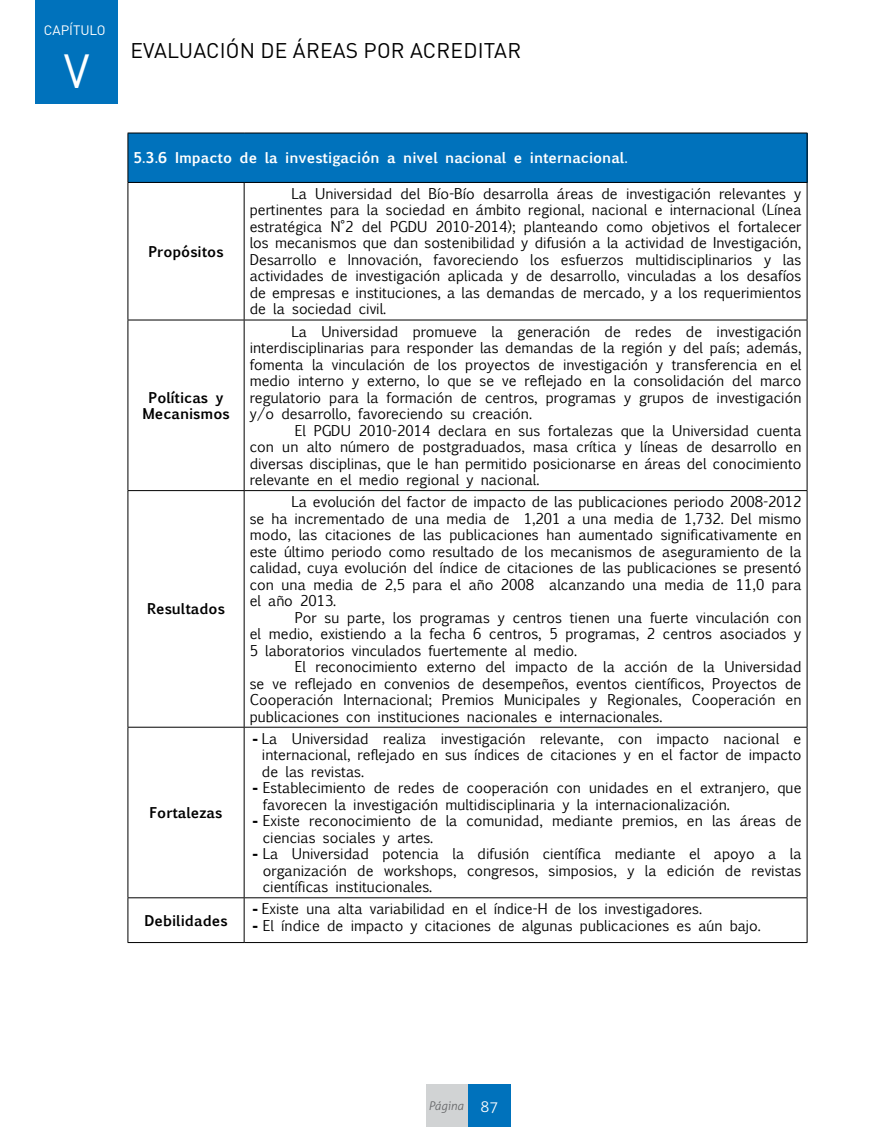
<style>
.page{position:relative;width:893px;height:1127px;background:#fff}
.page>*{position:absolute;margin:0;border:0;box-sizing:border-box;transform-origin:0 0}
.t1{font:47.25px "DIN Pro";color:#fff}
.t2{font:21px "DIN Pro";letter-spacing:.01em;color:#000}
.t3{font:14.25px/16.5px "Euphemia UCAS";color:#000;text-align:justify}
.t4{font:700 14.25px/16.5px "Euphemia UCAS";color:#000;text-align:center}
.t5{font:700 14.25px "Euphemia UCAS";color:#fff}
.t6{font:13.5px "DIN Pro";color:#fff}
.t7{font:italic 300 11.85px "Aller";color:#636466}
.s1{font-family:"Arial";font-weight:700;font-size:16.5px}
.s2{font-style:normal;font-size:15px;color:#fff}
</style>
<div class="page">
<div style="left:426px;top:1084px;width:42px;height:43px;background:#d1d3d4"></div>
<div style="left:468px;top:1084px;width:43px;height:43px;background:#0072bc"></div>
<div style="left:128px;top:133px;width:679px;height:49px;background:#0072bc"></div>
<hr style="left:128px;top:133px;width:116px;height:1px;background:#000">
<hr style="left:128px;top:133px;width:1px;height:49px;background:#000">
<hr style="left:244px;top:133px;width:563px;height:1px;background:#000">
<hr style="left:807px;top:133px;width:1px;height:49px;background:#000">
<hr style="left:128px;top:182px;width:116px;height:1px;background:#000">
<hr style="left:128px;top:183px;width:1px;height:137px;background:#000">
<hr style="left:244px;top:182px;width:563px;height:1px;background:#000">
<hr style="left:244px;top:183px;width:1px;height:137px;background:#000">
<hr style="left:807px;top:183px;width:1px;height:137px;background:#000">
<hr style="left:128px;top:320px;width:116px;height:1px;background:#000">
<hr style="left:128px;top:320px;width:1px;height:170px;background:#000">
<hr style="left:244px;top:320px;width:563px;height:1px;background:#000">
<hr style="left:244px;top:320px;width:1px;height:170px;background:#000">
<hr style="left:807px;top:320px;width:1px;height:170px;background:#000">
<hr style="left:128px;top:490px;width:116px;height:1px;background:#000">
<hr style="left:128px;top:491px;width:1px;height:236px;background:#000">
<hr style="left:244px;top:490px;width:563px;height:1px;background:#000">
<hr style="left:244px;top:491px;width:1px;height:236px;background:#000">
<hr style="left:807px;top:491px;width:1px;height:236px;background:#000">
<hr style="left:128px;top:727px;width:116px;height:1px;background:#000">
<hr style="left:128px;top:727px;width:1px;height:170px;background:#000">
<hr style="left:244px;top:727px;width:563px;height:1px;background:#000">
<hr style="left:244px;top:727px;width:1px;height:170px;background:#000">
<hr style="left:807px;top:727px;width:1px;height:170px;background:#000">
<hr style="left:128px;top:897px;width:116px;height:1px;background:#000">
<hr style="left:128px;top:898px;width:1px;height:44px;background:#000">
<hr style="left:244px;top:897px;width:563px;height:1px;background:#000">
<hr style="left:244px;top:898px;width:1px;height:44px;background:#000">
<hr style="left:807px;top:898px;width:1px;height:44px;background:#000">
<hr style="left:128px;top:942px;width:116px;height:1px;background:#000">
<hr style="left:244px;top:942px;width:563px;height:1px;background:#000">
<div style="left:35px;top:0;width:83px;height:103px;background:#0072bc"></div>
<p class="t6" style="left:44px;top:21px;width:63px">CAPÍTULO</p>
<h1 class="t1" style="left:64px;top:39px;width:27px">V</h1>
<h2 class="t2" style="left:130px;top:36px;width:392px">EVALUACIÓN DE ÁREAS POR ACREDITAR</h2>
<p class="t5" style="left:133px;top:147px;width:496px">5.3.6 Impacto de la investigación a nivel nacional e internacional.</p>
<p class="t4" style="left:148px;top:243px;width:77px">Propósitos</p>
<p class="t4" style="left:142px;top:389px;width:89px">Políticas y<br>Mecanismos</p>
<p class="t4" style="left:147px;top:600px;width:79px">Resultados</p>
<p class="t4" style="left:150px;top:804px;width:74px">Fortalezas</p>
<p class="t4" style="left:144px;top:912px;width:85px">Debilidades</p>
<p class="t3" style="left:250px;top:185px;width:553px;text-indent:42px">La Universidad del Bío-Bío desarrolla áreas de investigación relevantes y pertinentes para la sociedad en ámbito regional, nacional e internacional (Línea estratégica N°2 del PGDU 2010-2014); planteando como objetivos el fortalecer los mecanismos que dan sostenibilidad y difusión a la actividad de Investigación, Desarrollo e Innovación, favoreciendo los esfuerzos multidisciplinarios y las actividades de investigación aplicada y de desarrollo, vinculadas a los desafíos de empresas e instituciones, a las demandas de mercado, y a los requerimientos de la sociedad civil.</p>
<p class="t3" style="left:250px;top:323px;width:553px;text-indent:42px">La Universidad promueve la generación de redes de investigación interdisciplinarias para responder las demandas de la región y del país; además, fomenta la vinculación de los proyectos de investigación y transferencia en el medio interno y externo, lo que se ve reflejado en la consolidación del marco regulatorio para la formación de centros, programas y grupos de investigación y/o desarrollo, favoreciendo su creación.</p>
<p class="t3" style="left:250px;top:422px;width:553px;text-indent:45px">El PGDU 2010-2014 declara en sus fortalezas que la Universidad cuenta con un alto número de postgraduados, masa crítica y líneas de desarrollo en diversas disciplinas, que le han permitido posicionarse en áreas del conocimiento relevante en el medio regional y nacional.</p>
<p class="t3" style="left:250px;top:493px;width:553px;text-indent:42px">La evolución del factor de impacto de las publicaciones periodo 2008-2012 se ha incrementado de una media de 1,201 a una media de 1,732. Del mismo modo, las citaciones de las publicaciones han aumentado significativamente en este último periodo como resultado de los mecanismos de aseguramiento de la calidad, cuya evolución del índice de citaciones de las publicaciones se presentó con una media de 2,5 para el año 2008 alcanzando una media de 11,0 para el año 2013.</p>
<p class="t3" style="left:250px;top:609px;width:553px;text-indent:45px">Por su parte, los programas y centros tienen una fuerte vinculación con el medio, existiendo a la fecha 6 centros, 5 programas, 2 centros asociados y 5 laboratorios vinculados fuertemente al medio.</p>
<p class="t3" style="left:250px;top:658px;width:553px;text-indent:45px">El reconocimiento externo del impacto de la acción de la Universidad se ve reflejado en convenios de desempeños, eventos científicos, Proyectos de Cooperación Internacional; Premios Municipales y Regionales, Cooperación en publicaciones con instituciones nacionales e internacionales.</p>
<p class="t3" style="left:262px;top:730px;width:541px;text-indent:-10px"><span class="s1">-</span> La Universidad realiza investigación relevante, con impacto nacional e internacional, reflejado en sus índices de citaciones y en el factor de impacto de las revistas.</p>
<p class="t3" style="left:263px;top:779px;width:540px;text-indent:-11px"><span class="s1">-</span> Establecimiento de redes de cooperación con unidades en el extranjero, que favorecen la investigación multidisciplinaria y la internacionalización.</p>
<p class="t3" style="left:263px;top:812px;width:540px;text-indent:-11px"><span class="s1">-</span> Existe reconocimiento de la comunidad, mediante premios, en las áreas de ciencias sociales y artes.</p>
<p class="t3" style="left:263px;top:845px;width:540px;text-indent:-11px"><span class="s1">-</span> La Universidad potencia la difusión científica mediante el apoyo a la organización de workshops, congresos, simposios, y la edición de revistas científicas institucionales.</p>
<p class="t3" style="left:252px;top:901px;width:451px"><span class="s1">-</span> Existe una alta variabilidad en el índice-H de los investigadores.</p>
<p class="t3" style="left:252px;top:917px;width:510px"><span class="s1">-</span> El índice de impacto y citaciones de algunas publicaciones es aún bajo.</p>
<p class="t7" style="left:428px;top:1099px;width:72px">Página <span class="s2">87</span></p>
</div>
